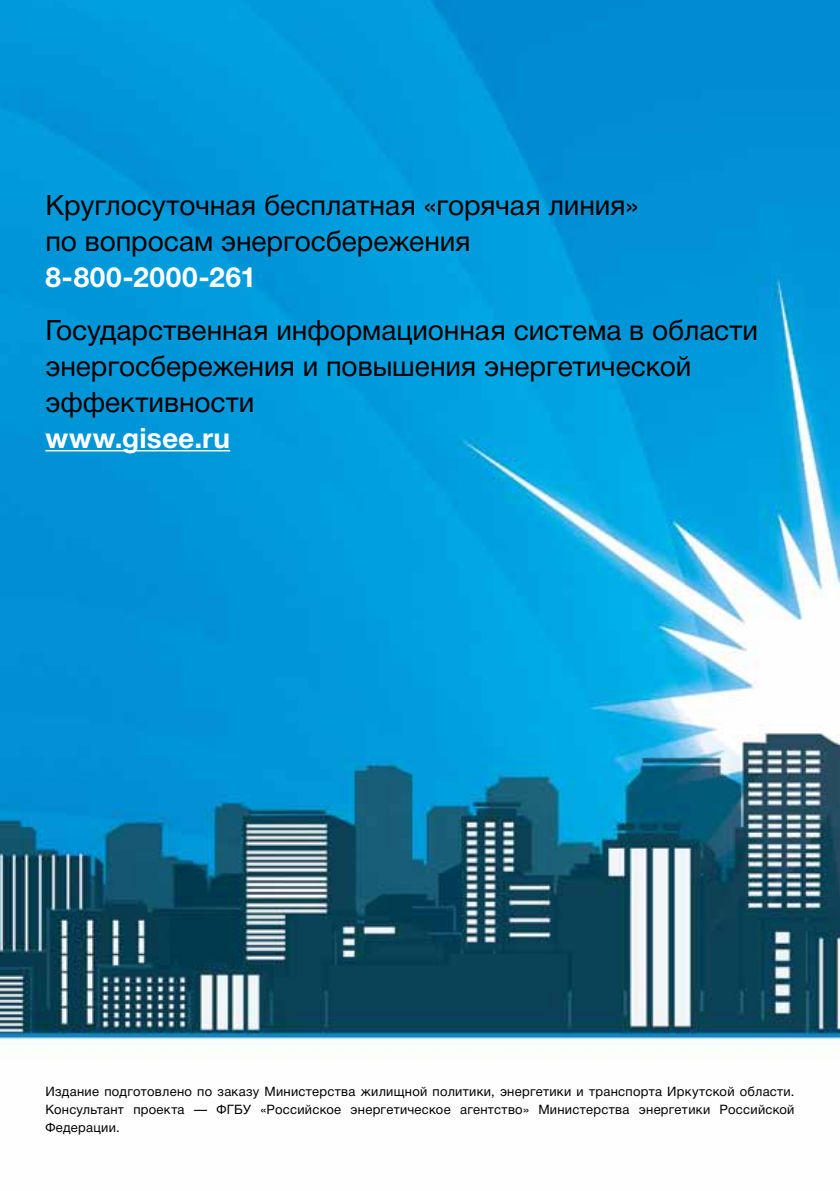
<style>
.page{position:relative;width:840px;height:1191px;background:#fff}
.page>*{position:absolute;margin:0;border:0;box-sizing:border-box;transform-origin:0 0}
.t1{font:28px/36px "Helvetica Neue Cyr";color:#000}
.t2{font:700 28px "Helvetica Neue Cyr";letter-spacing:.015em;color:#fff}
.t3{font:13px/18px "Helvetica Neue Cyr";letter-spacing:.02em;color:#000;text-align:justify}
</style>
<div class="page">
<img style="left:0;top:0;width:839px;height:1040px">
<hr style="left:45px;top:450px;width:185px;height:1px;background:#fff">
<h1 class="t1" style="left:45px;top:187px;width:594px">Круглосуточная бесплатная «горячая линия» по вопросам энергосбережения</h1>
<h1 class="t2" style="left:45px;top:261px;width:212px">8-800-2000-261</h1>
<h1 class="t1" style="left:45px;top:312px;width:713px">Государственная информационная система в области энергосбережения и повышения энергетической эффективности</h1>
<h1 class="t2" style="left:45px;top:422px;width:186px">www.gisee.ru</h1>
<p class="t3" style="left:45px;top:1082px;width:750px">Издание подготовлено по заказу Министерства жилищной политики, энергетики и транспорта Иркутской области.<br>Консультант проекта — ФГБУ «Российское энергетическое агентство» Министерства энергетики Российской Федерации.</p>
</div>
